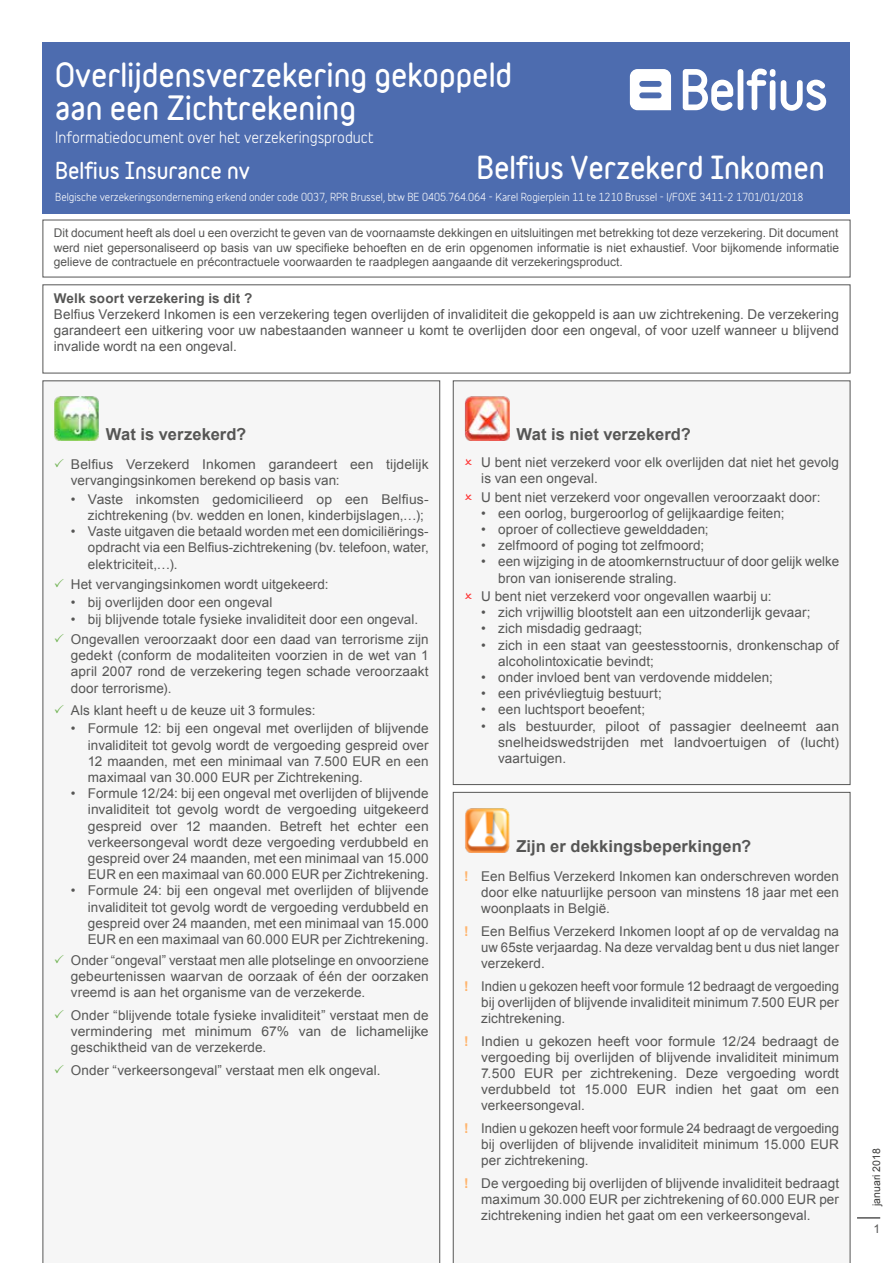
<style>
.page{position:relative;width:893px;height:1263px;background:#fff}
.page>*{position:absolute;margin:0;border:0;box-sizing:border-box;transform-origin:0 0}
.t1{font:700 30px/33px "Belfius Normal";color:#fff}
.t2{font:700 28.5px "Belfius Normal";color:#fff}
.t3{font:700 21px "Belfius Normal";color:#fff}
.t4{font:700 16.5px "Arial";letter-spacing:.005em;color:#565655}
.t5{font:15px "Belfius Alternative";color:#fff}
.t6{font:13.5px/16.2px "Arial";letter-spacing:.005em;color:#565655;text-align:justify}
.t7{font:700 13.5px "Arial";letter-spacing:.015em;color:#565655}
.t8{font:12px/14.4px "Arial";color:#565655;text-align:justify}
.t9{font:10.5px "Belfius Alternative";color:#fff}
.t10{font:10.5px "Arial";color:#3a3a39}
.s1{font-weight:700;color:#ffb46c}
</style>
<div class="page">
<svg style="left:857px;top:1217px;width:23px;height:1px"></svg>
<div style="left:43px;top:43px;width:807px;height:171px;background:#4d6caf"></div>
<div style="left:43px;top:284px;width:807px;height:89px;border:1px solid #565655"></div>
<div style="left:43px;top:380px;width:397px;height:883px;background:#f6f6f6"></div>
<div style="left:453px;top:381px;width:397px;height:403px;background:#f6f6f6"></div>
<img style="left:54px;top:396px;width:45px;height:45px">
<img style="left:465px;top:396px;width:44px;height:45px">
<svg style="left:630px;top:69px;width:41px;height:41px;background:#e0e6f1"></svg>
<svg style="left:683px;top:69px;width:50px;height:42px"></svg>
<div style="left:738px;top:69px;width:5px;height:41px;background:#fff;border-radius:3px"></div>
<svg style="left:747px;top:69px;width:28px;height:41px"></svg>
<svg style="left:781px;top:80px;width:45px;height:31px"></svg>
<div style="left:453px;top:792px;width:397px;height:471px;background:#f6f6f6"></div>
<img style="left:465px;top:808px;width:44px;height:44px">
<svg style="left:55px;top:459px;width:9px;height:8px"></svg>
<svg style="left:55px;top:578px;width:9px;height:9px"></svg>
<svg style="left:55px;top:633px;width:9px;height:9px"></svg>
<svg style="left:55px;top:705px;width:9px;height:8px"></svg>
<svg style="left:55px;top:954px;width:9px;height:9px"></svg>
<svg style="left:55px;top:1009px;width:9px;height:9px"></svg>
<svg style="left:55px;top:1064px;width:9px;height:9px"></svg>
<h1 class="t1" style="left:55px;top:57px;width:458px">Overlijdensverzekering gekoppeld aan een Zichtrekening</h1>
<p class="t5" style="left:55px;top:125px;width:320px">Informatiedocument over het verzekeringsproduct</p>
<h3 class="t3" style="left:55px;top:154px;width:196px">Belfius Insurance nv</h3>
<h2 class="t2" style="left:477px;top:145px;width:350px">Belfius Verzekerd Inkomen</h2>
<p class="t9" style="left:55px;top:189px;width:750px">Belgische verzekeringsonderneming erkend onder code 0037, RPR Brussel, btw BE 0405.764.064 - Karel Rogierplein 11 te 1210 Brussel - I/FOXE 3411-2 1701/01/2018</p>
<p class="t8" style="left:54px;top:226px;width:787px">Dit document heeft als doel u een overzicht te geven van de voornaamste dekkingen en uitsluitingen met betrekking tot deze verzekering. Dit document werd niet gepersonaliseerd op basis van uw specifieke behoeften en de erin opgenomen informatie is niet exhaustief. Voor bijkomende informatie gelieve de contractuele en précontractuele voorwaarden te raadplegen aangaande dit verzekeringsproduct.</p>
<p class="t7" style="left:54px;top:289px;width:200px">Welk soort verzekering is dit ?</p>
<p class="t6" style="left:54px;top:306px;width:787px">Belfius Verzekerd Inkomen is een verzekering tegen overlijden of invaliditeit die gekoppeld is aan uw zichtrekening. De verzekering garandeert een uitkering voor uw nabestaanden wanneer u komt te overlijden door een ongeval, of voor uzelf wanneer u blijvend invalide wordt na een ongeval.</p>
<p class="t4" style="left:106px;top:424px;width:142px">Wat is verzekerd?</p>
<p class="t6" style="left:71px;top:456px;width:359px">Belfius Verzekerd Inkomen garandeert een tijdelijk vervangingsinkomen berekend op basis van:</p>
<p class="t6" style="left:88px;top:491px;width:342px;text-indent:-17px">• Vaste inkomsten gedomicilieerd op een Belfius&shy;zichtrekening (bv. wedden en lonen, kinderbijslagen,…);</p>
<p class="t6" style="left:88px;top:523px;width:342px;text-indent:-17px">• Vaste uitgaven die betaald worden met een domiciliërings&shy;opdracht via een Belfius-zichtrekening (bv. telefoon, water, elektriciteit,…).</p>
<p class="t6" style="left:71px;top:576px;width:259px">Het vervangingsinkomen wordt uitgekeerd:</p>
<p class="t6" style="left:71px;top:595px;width:203px">• bij overlijden door een ongeval</p>
<p class="t6" style="left:71px;top:609px;width:359px;line-height:20.4px">• bij blijvende totale fysieke invaliditeit door een ongeval.<br>Ongevallen veroorzaakt door een daad van terrorisme zijn</p>
<p class="t6" style="left:71px;top:647px;width:359px">gedekt (conform de modaliteiten voorzien in de wet van 1 april 2007 rond de verzekering tegen schade veroorzaakt door terrorisme).</p>
<p class="t6" style="left:71px;top:702px;width:246px">Als klant heeft u de keuze uit 3 formules:</p>
<p class="t6" style="left:88px;top:721px;width:342px;text-indent:-17px">• Formule 12: bij een ongeval met overlijden of blijvende invaliditeit tot gevolg wordt de vergoeding gespreid over 12 maanden, met een minimaal van 7.500 EUR en een maximaal van 30.000 EUR per Zichtrekening.</p>
<p class="t6" style="left:88px;top:785px;width:342px;text-indent:-17px">• Formule 12/24: bij een ongeval met overlijden of blijvende invaliditeit tot gevolg wordt de vergoeding uitgekeerd gespreid over 12 maanden. Betreft het echter een verkeersongeval wordt deze vergoeding verdubbeld en gespreid over 24 maanden, met een minimaal van 15.000<br>EUR en een maximaal van 60.000 EUR per Zichtrekening.</p>
<p class="t6" style="left:88px;top:883px;width:342px;text-indent:-17px">• Formule 24: bij een ongeval met overlijden of blijvende invaliditeit tot gevolg wordt de vergoeding verdubbeld en gespreid over 24 maanden, met een minimaal van 15.000<br>EUR en een maximaal van 60.000 EUR per Zichtrekening.</p>
<p class="t6" style="left:71px;top:952px;width:359px">Onder “ongeval” verstaat men alle plotselinge en onvoorziene gebeurtenissen waarvan de oorzaak of één der oorzaken vreemd is aan het organisme van de verzekerde.</p>
<p class="t6" style="left:71px;top:1007px;width:359px">Onder “blijvende totale fysieke invaliditeit” verstaat men de vermindering met minimum 67% van de lichamelijke geschiktheid van de verzekerde.</p>
<p class="t6" style="left:71px;top:1062px;width:311px">Onder “verkeersongeval” verstaat men elk ongeval.</p>
<p class="t4" style="left:516px;top:424px;width:176px">Wat is niet verzekerd?</p>
<p class="t6" style="left:481px;top:454px;width:359px">U bent niet verzekerd voor elk overlijden dat niet het gevolg is van een ongeval.</p>
<p class="t6" style="left:481px;top:489px;width:341px">U bent niet verzekerd voor ongevallen veroorzaakt door:</p>
<p class="t6" style="left:481px;top:505px;width:305px">• een oorlog, burgeroorlog of gelijkaardige feiten;</p>
<p class="t6" style="left:481px;top:521px;width:229px">• oproer of collectieve gewelddaden;</p>
<p class="t6" style="left:481px;top:537px;width:225px">• zelfmoord of poging tot zelfmoord;</p>
<p class="t6" style="left:498px;top:554px;width:342px;text-indent:-17px">• een wijziging in de atoomkernstructuur of door gelijk welke bron van ioniserende straling.</p>
<p class="t6" style="left:481px;top:588px;width:292px">U bent niet verzekerd voor ongevallen waarbij u:</p>
<p class="t6" style="left:481px;top:604px;width:331px">• zich vrijwillig blootstelt aan een uitzonderlijk gevaar;</p>
<p class="t6" style="left:481px;top:621px;width:163px">• zich misdadig gedraagt;</p>
<p class="t6" style="left:498px;top:637px;width:342px;text-indent:-17px">• zich in een staat van geestesstoornis, dronkenschap of alcoholintoxicatie bevindt;</p>
<p class="t6" style="left:481px;top:669px;width:293px">• onder invloed bent van verdovende middelen;</p>
<p class="t6" style="left:481px;top:685px;width:182px">• een privévliegtuig bestuurt;</p>
<p class="t6" style="left:481px;top:702px;width:165px">• een luchtsport beoefent;</p>
<p class="t6" style="left:498px;top:718px;width:342px;text-indent:-17px">• als bestuurder, piloot of passagier deelneemt aan snelheidswedstrijden met landvoertuigen of (lucht) vaartuigen.</p>
<p class="t4" style="left:516px;top:835px;width:236px">Zijn er dekkingsbeperkingen?</p>
<p class="t6" style="left:481px;top:868px;width:359px;text-indent:-17px"><span class="s1">!</span> Een Belfius Verzekerd Inkomen kan onderschreven worden door elke natuurlijke persoon van minstens 18 jaar met een woonplaats in België.</p>
<p class="t6" style="left:481px;top:923px;width:359px;text-indent:-17px"><span class="s1">!</span> Een Belfius Verzekerd Inkomen loopt af op de vervaldag na uw 65ste verjaardag. Na deze vervaldag bent u dus niet langer verzekerd.</p>
<p class="t6" style="left:481px;top:978px;width:359px;text-indent:-17px"><span class="s1">!</span> Indien u gekozen heeft voor formule 12 bedraagt de vergoeding bij overlijden of blijvende invaliditeit minimum 7.500 EUR per zichtrekening.</p>
<p class="t6" style="left:481px;top:1033px;width:359px;text-indent:-17px"><span class="s1">!</span> Indien u gekozen heeft voor formule 12/24 bedraagt de vergoeding bij overlijden of blijvende invaliditeit minimum 7.500 EUR per zichtrekening. Deze vergoeding wordt verdubbeld tot 15.000 EUR indien het gaat om een verkeersongeval.</p>
<p class="t6" style="left:481px;top:1120px;width:359px;text-indent:-17px"><span class="s1">!</span> Indien u gekozen heeft voor formule 24 bedraagt de vergoeding bij overlijden of blijvende invaliditeit minimum 15.000 EUR per zichtrekening.</p>
<p class="t6" style="left:481px;top:1175px;width:359px;text-indent:-17px"><span class="s1">!</span> De vergoeding bij overlijden of blijvende invaliditeit bedraagt maximum 30.000 EUR per zichtrekening of 60.000 EUR per zichtrekening indien het gaat om een verkeersongeval.</p>
<p class="t10" style="left:870px;top:1206px;width:59px;rotate:-90deg">januari 2018</p>
<p class="t8" style="left:873px;top:1222px;width:8px">1</p>
</div>
